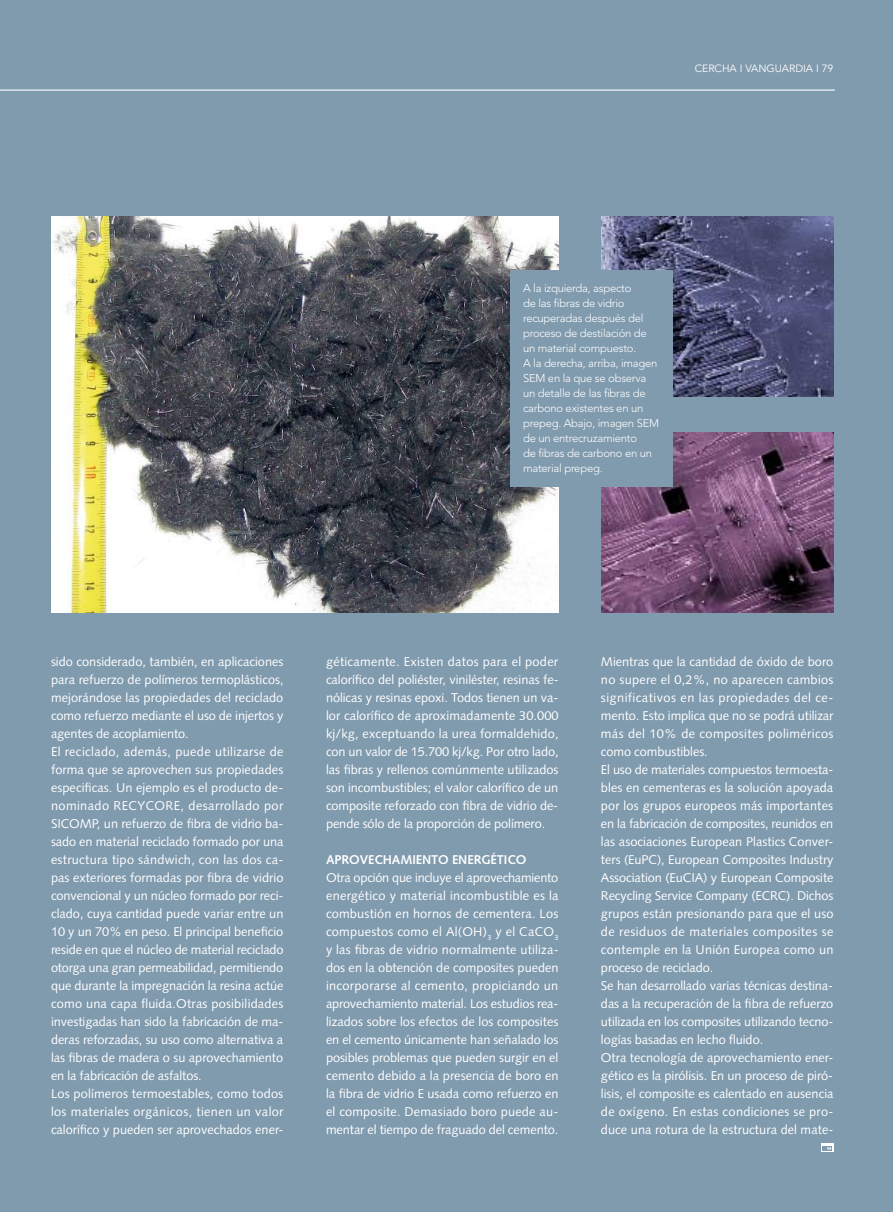
<style>
.page{position:relative;width:893px;height:1212px;background:#809aae}
.page>*{position:absolute;margin:0;border:0;box-sizing:border-box;transform-origin:0 0}
.t1{font:12.75px/18px "Syntax";letter-spacing:-.005em;color:#fff;text-align:justify}
.t2{font:700 12.75px "Syntax";letter-spacing:-.005em;color:#fff}
.t3{font:300 11.25px/15px "Avenir";letter-spacing:-.02em;color:#fff}
.t4{font:10.5px "Avenir";color:#fff}
</style>
<div class="page">
<hr style="left:0;top:90px;width:835px;height:1px;background:#fff">
<img style="left:51px;top:216px;width:507px;height:396px">
<img style="left:601px;top:432px;width:232px;height:180px">
<img style="left:601px;top:216px;width:232px;height:180px">
<div style="left:510px;top:270px;width:163px;height:216px;background:#809aae"></div>
<div style="left:821px;top:1143px;width:12px;height:9px;background:#fff"></div>
<div style="left:822px;top:1146px;width:10px;height:5px;background:#809aae"></div>
<svg style="left:827px;top:1147px;width:4px;height:3px"></svg>
<p class="t4" style="left:695px;top:62px;width:140px">CERCHA I VANGUARDIA I 79</p>
<p class="t3" style="left:523px;top:281px;width:138px">A la izquierda, aspecto<br>de las fibras de vidrio recuperadas después del proceso de destilación de un material compuesto.<br>A la derecha, arriba, imagen<br>SEM en la que se observa un detalle de las fibras de carbono existentes en un prepeg. Abajo, imagen SEM de un entrecruzamiento<br>de fibras de carbono en un material prepeg.</p>
<p class="t1" style="left:326px;top:653px;width:234px">géticamente. Existen datos para el poder calorífico del poliéster, viniléster, resinas fe&shy;nólicas y resinas epoxi. Todos tienen un va&shy;lor calorífico de aproximadamente 30.000 kj/kg, exceptuando la urea formaldehido, con un valor de 15.700 kj/kg. Por otro lado, las fibras y rellenos comúnmente utilizados son incombustibles; el valor calorífico de un composite reforzado con fibra de vidrio de&shy;pende sólo de la proporción de polímero.</p>
<p class="t2" style="left:326px;top:852px;width:202px">APROVECHAMIENTO ENERGÉTICO</p>
<p class="t1" style="left:326px;top:869px;width:234px">Otra opción que incluye el aprovechamiento energético y material incombustible es la combustión en hornos de cementera. Los compuestos como el Al(OH)<sub>3</sub> y el CaCO<sub>3 </sub>y las fibras de vidrio normalmente utiliza&shy;dos en la obtención de composites pueden incorporarse al cemento, propiciando un aprovechamiento material. Los estudios rea&shy;lizados sobre los efectos de los composites en el cemento únicamente han señalado los posibles problemas que pueden surgir en el cemento debido a la presencia de boro en la fibra de vidrio E usada como refuerzo en el composite. Demasiado boro puede au&shy;mentar el tiempo de fraguado del cemento.</p>
<p class="t1" style="left:51px;top:653px;width:234px;text-align:left">sido considerado, también, en aplicaciones para refuerzo de polímeros termoplásticos, mejorándose las propiedades del reciclado como refuerzo mediante el uso de injertos y agentes de acoplamiento.<br>El reciclado, además, puede utilizarse de forma que se aprovechen sus propiedades especificas. Un ejemplo es el producto de&shy;nominado RECYCORE, desarrollado por SICOMP, un refuerzo de fibra de vidrio ba&shy;sado en material reciclado formado por una estructura tipo sándwich, con las dos ca&shy;pas exteriores formadas por fibra de vidrio convencional y un núcleo formado por reci&shy;clado, cuya cantidad puede variar entre un 10 y un 70% en peso. El principal beneficio reside en que el núcleo de material reciclado otorga una gran permeabilidad, permitiendo que durante la impregnación la resina actúe como una capa fluida.Otras posibilidades investigadas han sido la fabricación de ma&shy;deras reforzadas, su uso como alternativa a las fibras de madera o su aprovechamiento en la fabricación de asfaltos.<br>Los polímeros termoestables, como todos los materiales orgánicos, tienen un valor calorífico y pueden ser aprovechados ener-</p>
<p class="t1" style="left:601px;top:653px;width:234px;text-align:left">Mientras que la cantidad de óxido de boro no supere el 0,2%, no aparecen cambios significativos en las propiedades del ce&shy;mento. Esto implica que no se podrá utilizar más del 10% de composites poliméricos como combustibles.<br>El uso de materiales compuestos termoesta&shy;bles en cementeras es la solución apoyada por los grupos europeos más importantes en la fabricación de composites, reunidos en las asociaciones European Plastics Conver&shy;ters (EuPC), European Composites Industry Association (EuCIA) y European Composite Recycling Service Company (ECRC). Dichos grupos están presionando para que el uso de residuos de materiales composites se contemple en la Unión Europea como un proceso de reciclado.<br>Se han desarrollado varias técnicas destina&shy;das a la recuperación de la fibra de refuerzo utilizada en los composites utilizando tecno&shy;logías basadas en lecho fluido.<br>Otra tecnología de aprovechamiento ener&shy;gético es la pirólisis. En un proceso de piró&shy;lisis, el composite es calentado en ausencia de oxígeno. En estas condiciones se pro&shy;duce una rotura de la estructura del mate-</p>
</div>
